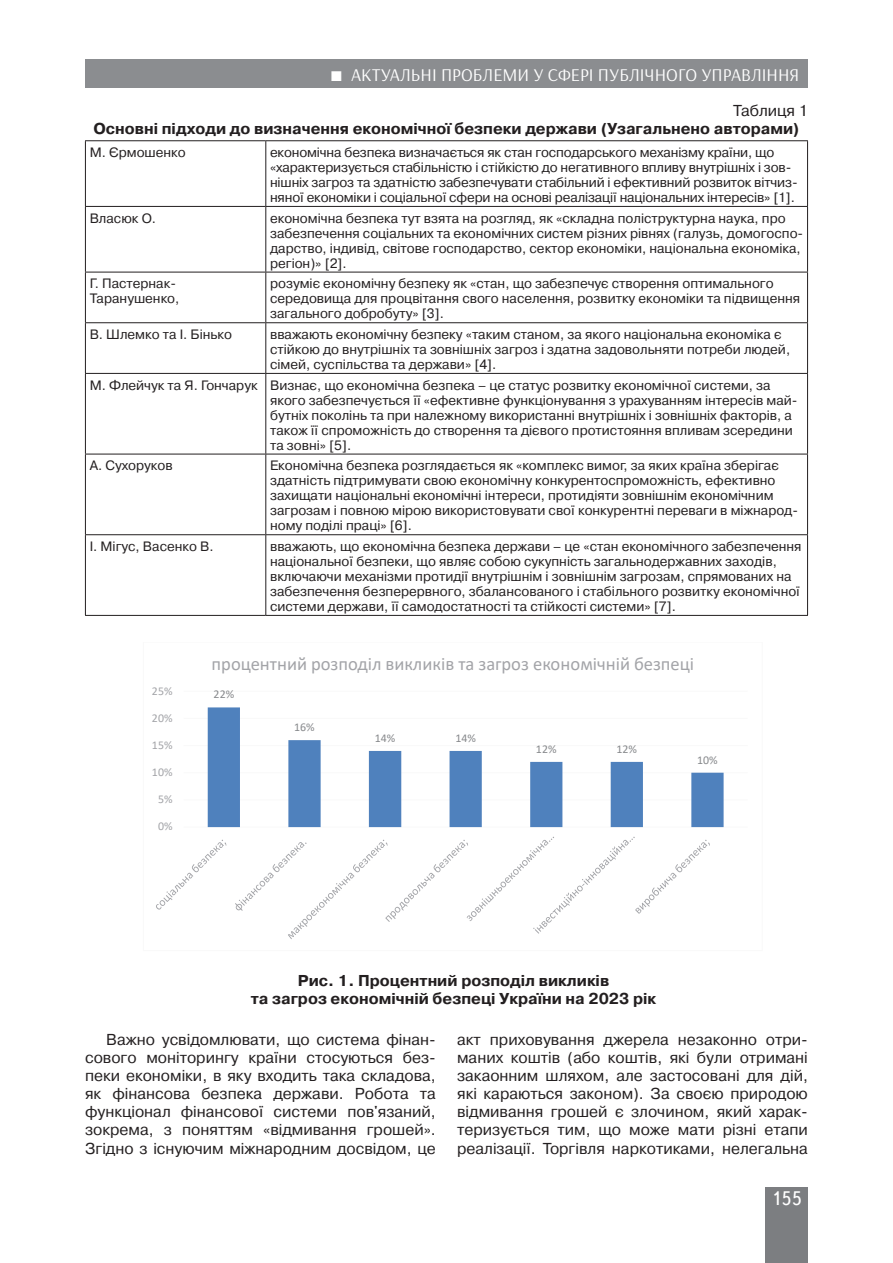
<style>
.page{position:relative;width:893px;height:1263px;background:#fff}
.page>*{position:absolute;margin:0;border:0;box-sizing:border-box;transform-origin:0 0}
.t1{font:19.5px "Ukrainian Text";color:#fff}
.t2{font:18.6px "Calibri";color:#a3a4a8}
.t3{font:18px "Arsenal";color:#fff}
.Текст_основной_G{font:15.75px/18.1px "Pragmatica C";color:#231f20;text-align:justify}
.Рисунок_подпись{font:700 15.75px/18.1px "Pragmatica C";color:#231f20;text-align:center}
.Таблица_подпись{font:700 15.75px "Pragmatica C";color:#231f20}
.Таблица_текст{font:13.5px/15px "Pragmatica C";color:#231f20}
.t4{font:11.85px "Calibri";color:#87898c}
.t5{font:11.85px "Calibri";color:#a3a4a8}
</style>
<div class="page">
<div style="left:85px;top:60px;width:723px;height:28px;background:#8b8d90"></div>
<div style="left:765px;top:1187px;width:43px;height:76px;background:#7c7e81"></div>
<hr style="left:85px;top:140px;width:181px;height:1px;background:#231f20">
<hr style="left:266px;top:140px;width:542px;height:1px;background:#231f20">
<hr style="left:85px;top:206px;width:181px;height:1px;background:#231f20">
<hr style="left:266px;top:206px;width:542px;height:1px;background:#231f20">
<hr style="left:85px;top:272px;width:181px;height:1px;background:#231f20">
<hr style="left:266px;top:272px;width:542px;height:1px;background:#231f20">
<hr style="left:85px;top:322px;width:181px;height:1px;background:#231f20">
<hr style="left:266px;top:322px;width:542px;height:1px;background:#231f20">
<hr style="left:85px;top:373px;width:181px;height:1px;background:#231f20">
<hr style="left:266px;top:373px;width:542px;height:1px;background:#231f20">
<hr style="left:85px;top:454px;width:181px;height:1px;background:#231f20">
<hr style="left:266px;top:454px;width:542px;height:1px;background:#231f20">
<hr style="left:85px;top:534px;width:181px;height:1px;background:#231f20">
<hr style="left:266px;top:534px;width:542px;height:1px;background:#231f20">
<hr style="left:85px;top:615px;width:181px;height:1px;background:#231f20">
<hr style="left:266px;top:615px;width:542px;height:1px;background:#231f20">
<hr style="left:85px;top:141px;width:1px;height:65px;background:#231f20">
<hr style="left:85px;top:207px;width:1px;height:65px;background:#231f20">
<hr style="left:85px;top:272px;width:1px;height:50px;background:#231f20">
<hr style="left:85px;top:323px;width:1px;height:50px;background:#231f20">
<hr style="left:85px;top:374px;width:1px;height:80px;background:#231f20">
<hr style="left:85px;top:454px;width:1px;height:80px;background:#231f20">
<hr style="left:85px;top:535px;width:1px;height:80px;background:#231f20">
<hr style="left:265px;top:141px;width:1px;height:65px;background:#231f20">
<hr style="left:807px;top:141px;width:1px;height:65px;background:#231f20">
<hr style="left:265px;top:207px;width:1px;height:65px;background:#231f20">
<hr style="left:807px;top:207px;width:1px;height:65px;background:#231f20">
<hr style="left:265px;top:272px;width:1px;height:50px;background:#231f20">
<hr style="left:807px;top:272px;width:1px;height:50px;background:#231f20">
<hr style="left:265px;top:323px;width:1px;height:50px;background:#231f20">
<hr style="left:807px;top:323px;width:1px;height:50px;background:#231f20">
<hr style="left:265px;top:374px;width:1px;height:80px;background:#231f20">
<hr style="left:807px;top:374px;width:1px;height:80px;background:#231f20">
<hr style="left:265px;top:454px;width:1px;height:80px;background:#231f20">
<hr style="left:807px;top:454px;width:1px;height:80px;background:#231f20">
<hr style="left:265px;top:535px;width:1px;height:80px;background:#231f20">
<hr style="left:807px;top:535px;width:1px;height:80px;background:#231f20">
<hr style="left:184px;top:827px;width:564px;height:1px;background:#f9f9f9">
<hr style="left:184px;top:799px;width:564px;height:1px;background:#f9f9f9">
<hr style="left:184px;top:772px;width:564px;height:1px;background:#f9f9f9">
<hr style="left:184px;top:745px;width:564px;height:1px;background:#f9f9f9">
<hr style="left:184px;top:718px;width:564px;height:1px;background:#f9f9f9">
<hr style="left:184px;top:691px;width:564px;height:1px;background:#f9f9f9">
<svg style="left:208px;top:707px;width:516px;height:120px"></svg>
<svg style="left:156px;top:840px;width:70px;height:69px"></svg>
<svg style="left:235px;top:837px;width:475px;height:102px"></svg>
<h3 class="t3" style="left:351px;top:64px;width:450px">АКТУАЛЬНІ ПРОБЛЕМИ У СФЕРІ ПУБЛІЧНОГО УПРАВЛІННЯ</h3>
<p class="Текст_основной_G" style="left:733px;top:102px;width:76px">Таблиця 1</p>
<p class="Таблица_подпись" style="left:93px;top:120px;width:708px">Основні підходи до визначення економічної безпеки держави (Узагальнено авторами)</p>
<p class="Таблица_текст" style="left:90px;top:145px;width:98px">М. Єрмошенко</p>
<p class="Таблица_текст" style="left:270px;top:145px;width:529px">економічна безпека визначається як стан господарського механізму країни, що «характеризується стабільністю і стійкістю до негативного впливу внутрішніх і зов&shy;нішніх загроз та здатністю забезпечувати стабільний і ефективний розвиток вітчиз&shy;няної економіки і соціальної сфери на основі реалізації національних інтересів» [1].</p>
<p class="Таблица_текст" style="left:90px;top:211px;width:68px">Власюк О.</p>
<p class="Таблица_текст" style="left:270px;top:211px;width:535px">економічна безпека тут взята на розгляд, як «складна поліструктурна наука, про забезпечення соціальних та економічних систем різних рівнях (галузь, домогоспо&shy;дарство, індивід, світове господарство, сектор економіки, національна економіка, регіон)» [2].</p>
<p class="Таблица_текст" style="left:90px;top:276px;width:91px">Г. Пастернак-<br>Таранушенко,</p>
<p class="Таблица_текст" style="left:270px;top:276px;width:532px">розуміє економічну безпеку як «стан, що забезпечує створення оптимального середовища для процвітання свого населення, розвитку економіки та підвищення загального добробуту» [3].</p>
<p class="Таблица_текст" style="left:90px;top:327px;width:144px">В. Шлемко та І. Бінько</p>
<p class="Таблица_текст" style="left:270px;top:327px;width:522px">вважають економічну безпеку «таким станом, за якого національна економіка є стійкою до внутрішніх та зовнішніх загроз і здатна задовольняти потреби людей, сімей, суспільства та держави» [4].</p>
<p class="Таблица_текст" style="left:90px;top:378px;width:170px">М. Флейчук та Я. Гончарук</p>
<p class="Таблица_текст" style="left:270px;top:378px;width:529px">Визнає, що економічна безпека – це статус розвитку економічної системи, за якого забезпечується її «ефективне функціонування з урахуванням інтересів май&shy;бутніх поколінь та при належному використанні внутрішніх і зовнішніх факторів, а також її спроможність до створення та дієвого протистояння впливам зсередини та зовні» [5].</p>
<p class="Таблица_текст" style="left:90px;top:458px;width:85px">А. Сухоруков</p>
<p class="Таблица_текст" style="left:270px;top:458px;width:530px">Економічна безпека розглядається як «комплекс вимог, за яких країна зберігає здатність підтримувати свою економічну конкурентоспроможність, ефективно захищати національні економічні інтереси, протидіяти зовнішнім економічним загрозам і повною мірою використовувати свої конкурентні переваги в міжнарод&shy;ному поділі праці» [6].</p>
<p class="Таблица_текст" style="left:90px;top:539px;width:126px">І. Мігус, Васенко В.</p>
<p class="Таблица_текст" style="left:270px;top:539px;width:533px">вважають, що економічна безпека держави – це «стан економічного забезпечення національної безпеки, що являє собою сукупність загальнодержавних заходів, включаючи механізми протидії внутрішнім і зовнішнім загрозам, спрямованих на забезпечення безперервного, збалансованого і стабільного розвитку економічної системи держави, її самодостатності та стійкості системи» [7].</p>
<p class="t5" style="left:152px;top:682px;width:22px">25%</p>
<p class="t5" style="left:152px;top:709px;width:22px">20%</p>
<p class="t5" style="left:152px;top:737px;width:22px">15%</p>
<p class="t5" style="left:152px;top:764px;width:22px">10%</p>
<p class="t5" style="left:158px;top:791px;width:16px">5%</p>
<p class="t5" style="left:158px;top:818px;width:16px">0%</p>
<p class="t2" style="left:212px;top:650px;width:484px">процентний розподіл викликів та загроз економічній безпеці</p>
<p class="t4" style="left:214px;top:686px;width:22px">22%</p>
<p class="t4" style="left:294px;top:719px;width:22px">16%</p>
<p class="t4" style="left:375px;top:730px;width:22px">14%</p>
<p class="t4" style="left:455px;top:730px;width:22px">14%</p>
<p class="t4" style="left:536px;top:740px;width:22px">12%</p>
<p class="t4" style="left:616px;top:740px;width:22px">12%</p>
<p class="t4" style="left:697px;top:751px;width:22px">10%</p>
<p class="Рисунок_подпись" style="left:251px;top:972px;width:407px">Рис. 1. Процентний розподіл викликів<br>та загроз економічній безпеці України на 2023 рік</p>
<p class="Текст_основной_G" style="left:85px;top:1030px;width:352px;text-indent:21px">Важно усвідомлювати, що система фінан&shy;сового моніторингу країни стосуються без&shy;пеки економіки, в яку входить така складова, як фінансова безпека держави. Робота та функціонал фінансової системи пов'язаний, зокрема, з поняттям «відмивання грошей».<br>Згідно з існуючим міжнародним досвідом, це</p>
<p class="Текст_основной_G" style="left:457px;top:1030px;width:352px">акт приховування джерела незаконно отри&shy;маних коштів (або коштів, які були отримані закаонним шляхом, але застосовані для дій, які караються законом). За своєю природою відмивання грошей є злочином, який харак&shy;теризується тим, що може мати різні етапи реалізації. Торгівля наркотиками, нелегальна</p>
<h1 class="t1" style="left:771px;top:1188px;width:32px">155</h1>
</div>
